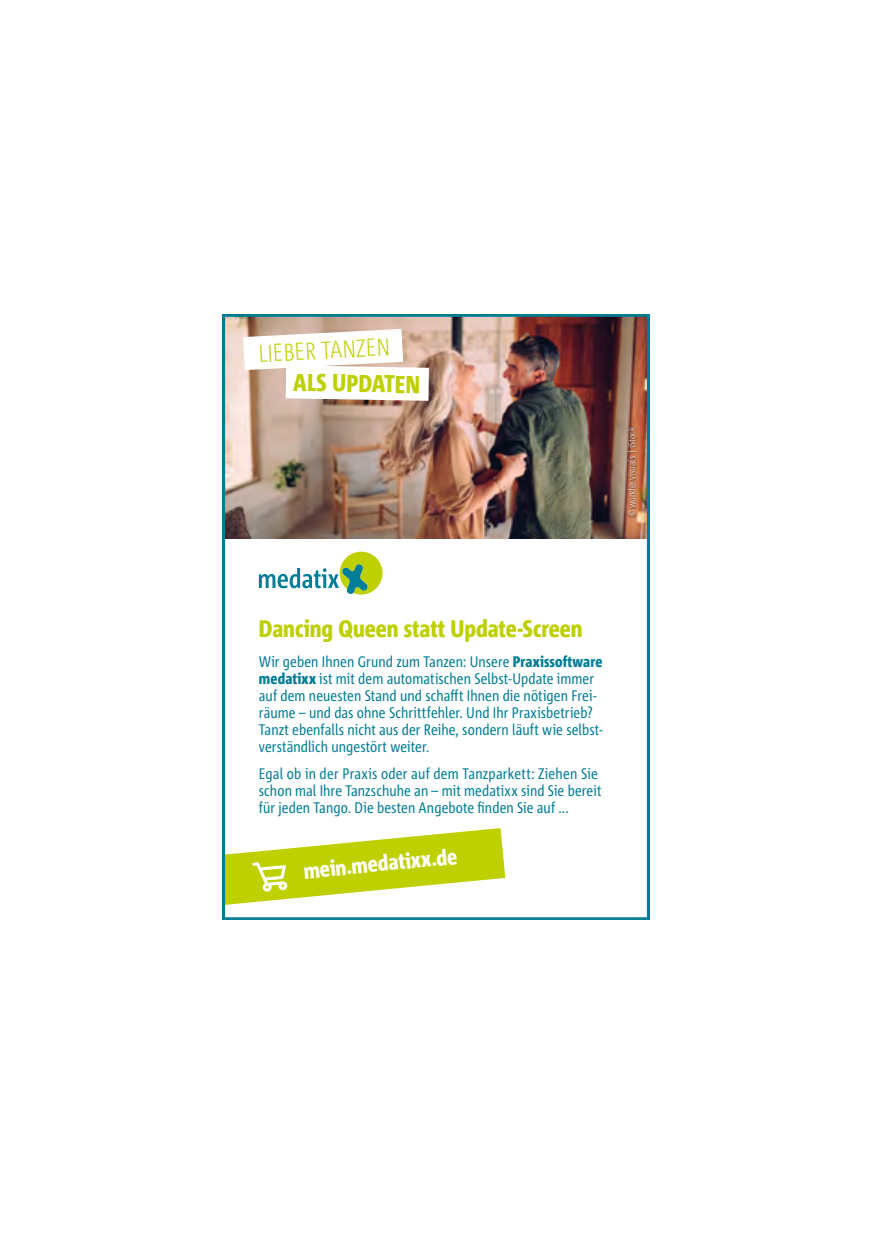
<style>
.page{position:relative;width:872px;height:1234px;background:#fff}
.page>*{position:absolute;margin:0;border:0;box-sizing:border-box;transform-origin:0 0}
.t1{font:300 24.45px "Corpid E1 s Cd";color:#bed000}
.t2{font:800 24.45px "Corpid E1 s Cd";color:#bed000}
.t3{font:800 23.85px "Corpid E1 s Cd";color:#bed000}
.t4{font:800 21.9px "Corpid E1 s Cd";color:#fff}
.t5{font:15.3px/17px "Corpid E1 s Cd";letter-spacing:.005em;color:#007d97}
.t6{font:300 10.2px "Corpid E1 s Cd";letter-spacing:-.01em;color:#fff}
.s1{font-weight:800}
</style>
<div class="page">
<img style="left:222px;top:314px;width:427px;height:605px">
<h1 class="t1" style="left:258px;top:338px;width:133px;rotate:-3deg">LIEBER TANZEN</h1>
<h1 class="t2" style="left:294px;top:367px;width:128px;rotate:1deg">ALS UPDATEN</h1>
<p class="t6" style="left:625px;top:516px;width:91px;rotate:-90deg">© wundervisuals | iStock</p>
<h2 class="t3" style="left:259px;top:613px;width:325px">Dancing Queen statt Update-Screen</h2>
<p class="t5" style="left:259px;top:652px;width:345px">Wir geben Ihnen Grund zum Tanzen: Unsere <span class="s1">Praxissoftware medatixx</span> ist mit dem automatischen Selbst-Update immer auf dem neuesten Stand und schafft Ihnen die nötigen Frei&shy;räume – und das ohne Schrittfehler. Und Ihr Praxisbetrieb?<br>Tanzt ebenfalls nicht aus der Reihe, sondern läuft wie selbst&shy;verständlich ungestört weiter.</p>
<p class="t5" style="left:259px;top:764px;width:344px">Egal ob in der Praxis oder auf dem Tanzparkett: Ziehen Sie schon mal Ihre Tanzschuhe an – mit medatixx sind Sie bereit für jeden Tango. Die besten Angebote finden Sie auf ...</p>
<h3 class="t4" style="left:302px;top:856px;width:156px;rotate:-5deg">mein.medatixx.de</h3>
</div>
